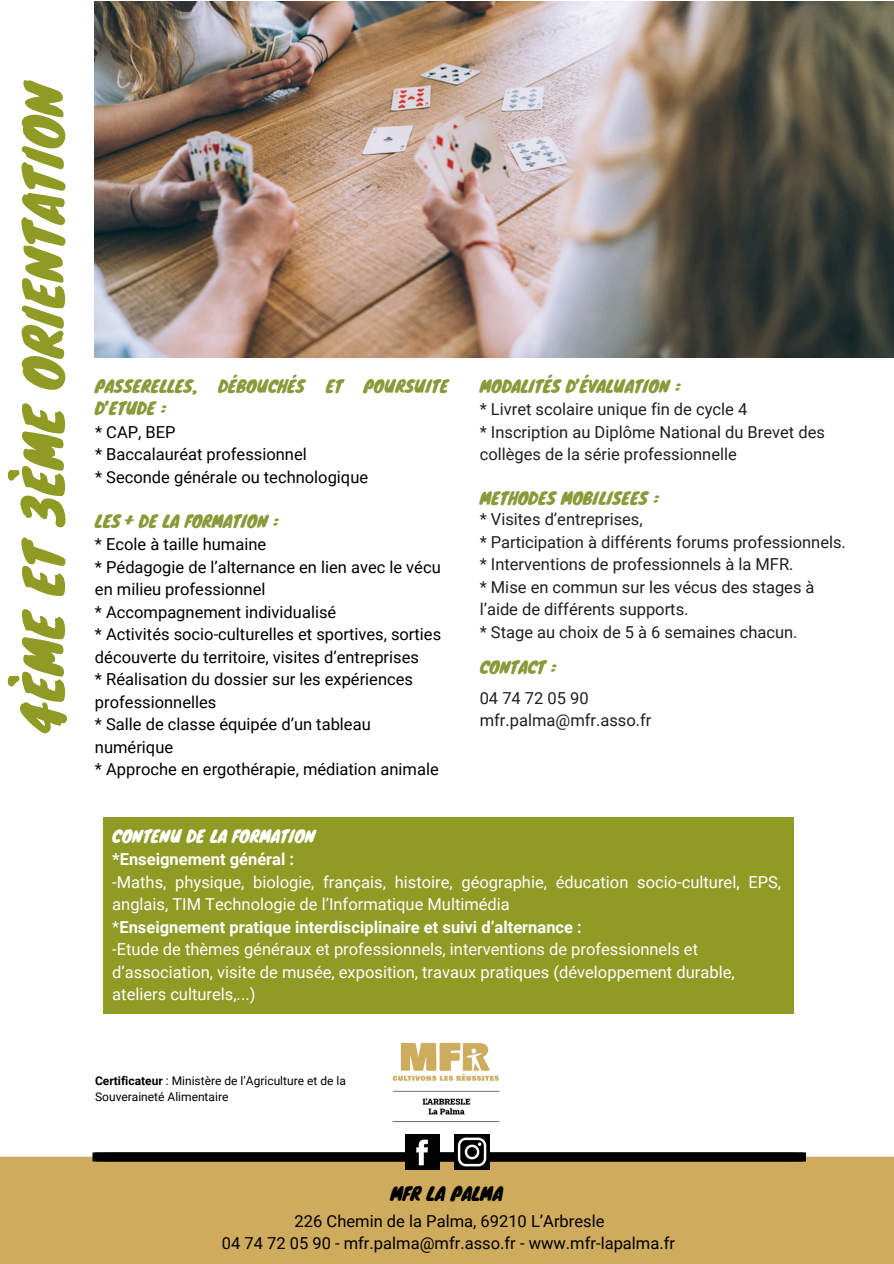
<style>
.page{position:relative;width:894px;height:1264px;background:#fff}
.page>*{position:absolute;margin:0;border:0;box-sizing:border-box;transform-origin:0 0}
.t1{font:51px "Knewave";color:#909b25}
.t2{font:18px "Knewave";color:#000}
.t3{font:16.5px/22.5px "Roboto";color:#000}
.t4{font:16.5px/22.5px "Roboto";color:#fff}
.t5{font:16.5px/22.5px "Roboto";color:#231f20}
.t6{font:16.5px "Knewave";color:#899a39}
.t7{font:16.5px "Knewave";color:#fff}
.t8{font:12px/16px "Roboto";color:#000}
.s1{font-weight:700}
</style>
<div class="page">
<div style="left:103px;top:816px;width:690px;height:197px;background:#909b25"></div>
<img style="left:95px;top:1px;width:798px;height:356px">
<div style="left:0;top:1156px;width:893px;height:107px;background:#ceab5d"></div>
<svg style="left:92px;top:1152px;width:714px;height:9px;background:#040404"></svg>
<img style="left:454px;top:1146px;width:35px;height:23px">
<img style="left:405px;top:1146px;width:34px;height:23px">
<img style="left:392px;top:1042px;width:108px;height:104px">
<h3 class="t1" style="left:2px;top:732px;width:655px;rotate:-90deg">4ÈME ET 3ÈME ORIENTATION</h3>
<h3 class="t6" style="left:95px;top:372px;width:104px">PASSERELLES,</h3>
<h3 class="t6" style="left:218px;top:372px;width:88px">DÉBOUCHÉS</h3>
<h3 class="t6" style="left:326px;top:372px;width:18px">ET</h3>
<h3 class="t6" style="left:363px;top:372px;width:86px">POURSUITE</h3>
<h3 class="t6" style="left:95px;top:395px;width:73px">D’ETUDE :</h3>
<p class="t3" style="left:95px;top:421px;width:274px">* CAP, BEP<br>* Baccalauréat professionnel<br>* Seconde générale ou technologique</p>
<h2 class="t6" style="left:95px;top:507px;width:185px">LES + DE LA FORMATION :</h2>
<h2 class="t3" style="left:95px;top:533px;width:347px">* Ecole à taille humaine<br>* Pédagogie de l’alternance en lien avec le vécu en milieu professionnel<br>* Accompagnement individualisé<br>* Activités socio-culturelles et sportives, sorties découverte du territoire, visites d’entreprises<br>* Réalisation du dossier sur les expériences professionnelles<br>* Salle de classe équipée d’un tableau numérique<br>* Approche en ergothérapie, médiation animale</h2>
<h3 class="t7" style="left:112px;top:822px;width:204px">CONTENU DE LA FORMATION</h3>
<h2 class="t6" style="left:479px;top:372px;width:202px">MODALITÉS D’ÉVALUATION :</h2>
<h3 class="t5" style="left:479px;top:398px;width:347px">* Livret scolaire unique fin de cycle 4<br>* Inscription au Diplôme National du Brevet des collèges de la série professionnelle</h3>
<h3 class="t6" style="left:479px;top:485px;width:180px">METHODES MOBILISEES :</h3>
<h2 class="t5" style="left:479px;top:508px;width:367px">* Visites d’entreprises,<br>* Participation à différents forums professionnels. * Interventions de professionnels à la MFR.<br>* Mise en commun sur les vécus des stages à l’aide de différents supports.<br>* Stage au choix de 5 à 6 semaines chacun.</h2>
<h2 class="t6" style="left:479px;top:653px;width:78px">CONTACT :</h2>
<h3 class="t5" style="left:479px;top:686px;width:173px">04 74 72 05 90 mfr.palma@mfr.asso.fr</h3>
<h2 class="t4" style="left:112px;top:848px;width:670px"><span class="s1">*Enseignement général :<br></span>-Maths, physique, biologie, français, histoire, géographie, éducation socio-culturel, EPS, anglais, TIM Technologie de l’Informatique Multimédia<br>*<span class="s1">Enseignement pratique interdisciplinaire et suivi d’alternance :<br></span>-Etude de thèmes généraux et professionnels, interventions de professionnels et d’association, visite de musée, exposition, travaux pratiques (développement durable, ateliers culturels,...)</h2>
<p class="t8" style="left:95px;top:1072px;width:252px"><span class="s1">Certificateur</span> : Ministère de l’Agriculture et de la<br>Souveraineté Alimentaire</p>
<h2 class="t2" style="left:390px;top:1179px;width:114px">MFR LA PALMA</h2>
<h3 class="t3" style="left:294px;top:1209px;width:311px">226 Chemin de la Palma, 69210 L’Arbresle</h3>
<h3 class="t3" style="left:222px;top:1231px;width:455px">04 74 72 05 90 - mfr.palma@mfr.asso.fr - www.mfr-lapalma.fr</h3>
</div>
